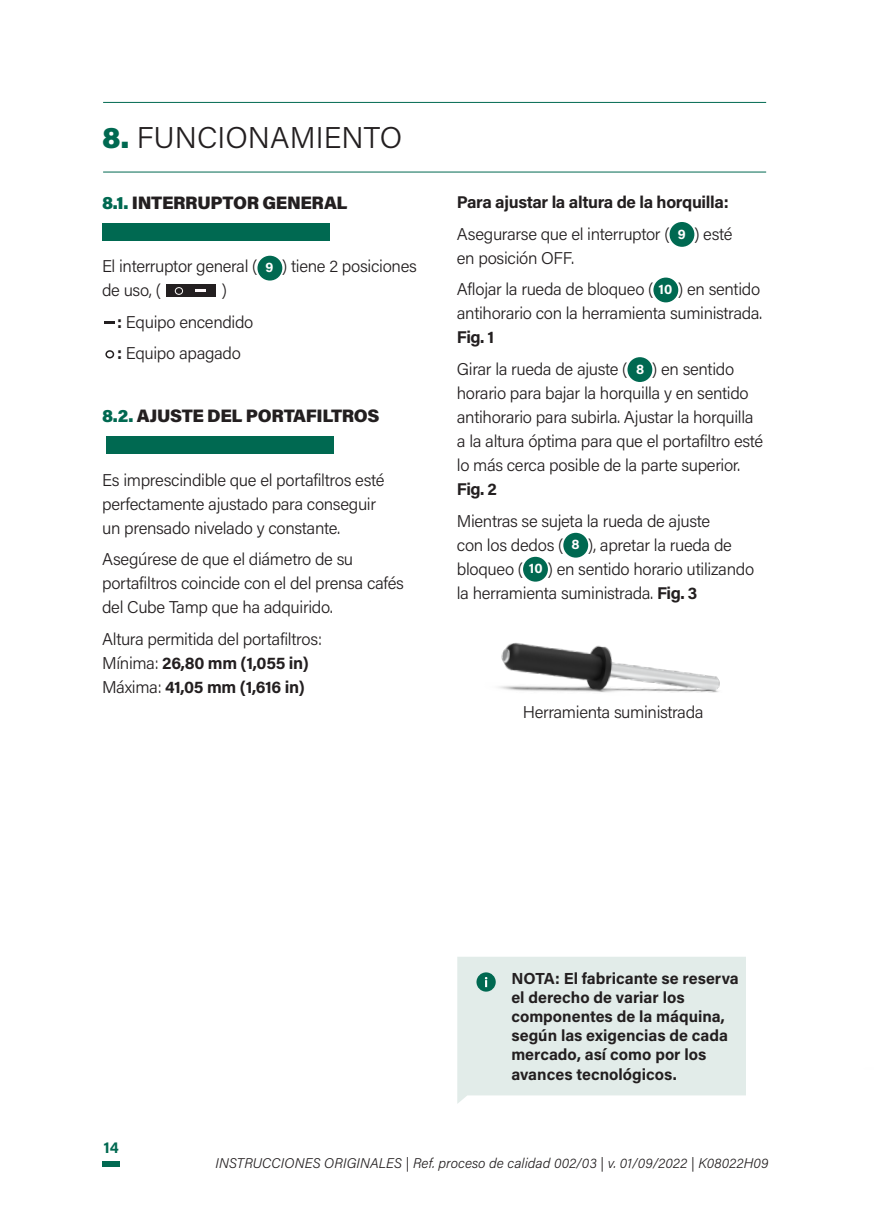
<style>
.page{position:relative;width:874px;height:1225px;background:#fff}
.page>*{position:absolute;margin:0;border:0;box-sizing:border-box;transform-origin:0 0}
.t1{font:300 30px "Acumin Pro";color:#231f20}
.Texto_común{font:900 18px "Acumin Pro";letter-spacing:-.02em;color:#231f20}
.Texto_común-2{font:300 17px/24px "Acumin Pro";letter-spacing:-.02em;color:#231f20}
.Texto_común-3{font:700 17px "Acumin Pro";letter-spacing:-.02em;color:#231f20}
.Nota{font:700 16px/19px "Acumin Pro";color:#231f20}
.t2{font:700 16px "Acumin Pro";color:#006951}
.t3{font:italic 300 14px "Acumin Pro";letter-spacing:.01em;color:#231f20}
.t4{font:700 14px "Acumin Pro";color:#fff}
.s1{font-weight:900;color:#006951}
.s2{color:#006951}
.s3{font-weight:700}
.s4{font-weight:300}
</style>
<div class="page">
<div style="left:102px;top:1161px;width:18px;height:6px;background:#006951"></div>
<div style="left:669px;top:222px;width:25px;height:25px;background:#006951;border-radius:50%"></div>
<div style="left:653px;top:277px;width:25px;height:25px;background:#006951;border-radius:50%"></div>
<div style="left:627px;top:357px;width:25px;height:25px;background:#006951;border-radius:50%"></div>
<div style="left:563px;top:533px;width:25px;height:24px;background:#006951;border-radius:50%"></div>
<div style="left:523px;top:557px;width:24px;height:24px;background:#006951;border-radius:50%"></div>
<hr style="left:103px;top:102px;width:662px;height:1px;background:#006951">
<hr style="left:103px;top:172px;width:662px;height:1px;background:#006951">
<div style="left:102px;top:223px;width:228px;height:17px;background:#006951"></div>
<div style="left:257px;top:256px;width:25px;height:24px;background:#006951;border-radius:50%"></div>
<div style="left:106px;top:437px;width:228px;height:17px;background:#006951"></div>
<div style="left:457px;top:957px;width:289px;height:147px;background:#e2ece9"></div>
<div style="left:476px;top:972px;width:19px;height:19px;background:#006951;border-radius:50%"></div>
<svg style="left:484px;top:977px;width:3px;height:10px"></svg>
<svg style="left:105px;top:321px;width:10px;height:2px"></svg>
<div style="left:105px;top:350px;width:9px;height:8px;border:2px solid #231f20;border-radius:50%"></div>
<div style="left:166px;top:285px;width:49px;height:12px;background:#231f20"></div>
<svg style="left:195px;top:290px;width:10px;height:2px"></svg>
<div style="left:175px;top:287px;width:8px;height:8px;border:1px solid #fefcfa;border-radius:50%"></div>
<img style="left:499px;top:642px;width:221px;height:51px">
<p class="t1" style="left:102px;top:117px;width:301px"><span class="s1">8.</span> FUNCIONAMIENTO</p>
<p class="Texto_común" style="left:102px;top:190px;width:247px"><span class="s2">8.1.</span> INTERRUPTOR GENERAL</p>
<p class="Texto_común-2" style="left:102px;top:253px;width:157px">El interruptor general (</p>
<p class="t4" style="left:265px;top:257px;width:9px">9</p>
<p class="Texto_común-2" style="left:282px;top:253px;width:136px">) tiene 2 posiciones</p>
<p class="Texto_común-2" style="left:102px;top:277px;width:61px">de uso, (</p>
<p class="Texto_común-2" style="left:221px;top:277px;width:7px">)</p>
<p class="Texto_común-2" style="left:117px;top:309px;width:138px"><span class="s3">:</span> Equipo encendido</p>
<p class="Texto_común-2" style="left:117px;top:340px;width:125px"><span class="s3">:</span> Equipo apagado</p>
<p class="Texto_común" style="left:102px;top:403px;width:279px"><span class="s2">8.2.</span> AJUSTE DEL PORTAFILTROS</p>
<p class="Texto_común-2" style="left:102px;top:467px;width:284px">Es imprescindible que el portafiltros esté perfectamente ajustado para conseguir un prensado nivelado y constante.</p>
<p class="Texto_común-2" style="left:102px;top:546px;width:303px">Asegúrese de que el diámetro de su portafiltros coincide con el del prensa cafés del Cube Tamp que ha adquirido.</p>
<p class="Texto_común-2" style="left:102px;top:626px;width:221px">Altura permitida del portafiltros:</p>
<p class="Texto_común-3" style="left:102px;top:651px;width:208px"><span class="s4">Mínima:</span> 26,80 mm (1,055 in)</p>
<p class="Texto_común-3" style="left:102px;top:675px;width:204px"><span class="s4">Máxima:</span> 41,05 mm (1,616 in)</p>
<p class="Texto_común-3" style="left:456px;top:190px;width:273px">Para ajustar la altura de la horquilla:</p>
<p class="Texto_común-2" style="left:456px;top:221px;width:214px">Asegurarse que el interruptor (</p>
<p class="t4" style="left:677px;top:224px;width:9px">9</p>
<p class="Texto_común-2" style="left:693px;top:221px;width:40px">) esté</p>
<p class="Texto_común-2" style="left:456px;top:245px;width:119px">en posición OFF.</p>
<p class="Texto_común-2" style="left:456px;top:277px;width:198px">Aflojar la rueda de bloqueo (</p>
<p class="t4" style="left:658px;top:279px;width:15px">10</p>
<p class="Texto_común-2" style="left:456px;top:277px;width:307px;text-indent:221px">) en sentido antihorario con la herramienta suministrada.<br><span class="s3">Fig. 1</span></p>
<p class="Texto_común-2" style="left:456px;top:356px;width:172px">Girar la rueda de ajuste (</p>
<p class="t4" style="left:635px;top:359px;width:10px">8</p>
<p class="Texto_común-2" style="left:456px;top:356px;width:308px;text-indent:195px">) en sentido horario para bajar la horquilla y en sentido antihorario para subirla. Ajustar la horquilla a la altura óptima para que el portafiltro esté lo más cerca posible de la parte superior.<br><span class="s3">Fig. 2</span></p>
<p class="Texto_común-2" style="left:456px;top:508px;width:255px">Mientras se sujeta la rueda de ajuste con los dedos (</p>
<p class="t4" style="left:571px;top:534px;width:10px">8</p>
<p class="Texto_común-2" style="left:587px;top:532px;width:145px">), apretar la rueda de</p>
<p class="Texto_común-2" style="left:456px;top:556px;width:68px">bloqueo (</p>
<p class="t4" style="left:528px;top:558px;width:15px">10</p>
<p class="Texto_común-2" style="left:456px;top:556px;width:298px;text-indent:91px">) en sentido horario utilizando la herramienta suministrada. <span class="s3">Fig. 3</span></p>
<p class="Texto_común-2" style="left:522px;top:699px;width:182px">Herramienta suministrada</p>
<p class="t2" style="left:103px;top:1136px;width:17px">14</p>
<p class="Nota" style="left:511px;top:968px;width:229px">NOTA: El fabricante se reserva el derecho de variar los componentes de la máquina, según las exigencias de cada mercado, así como por los avances tecnológicos.</p>
<p class="t3" style="left:215px;top:1153px;width:554px">INSTRUCCIONES ORIGINALES | Ref. proceso de calidad 002/03 | v. 01/09/2022 | K08022H09</p>
</div>
